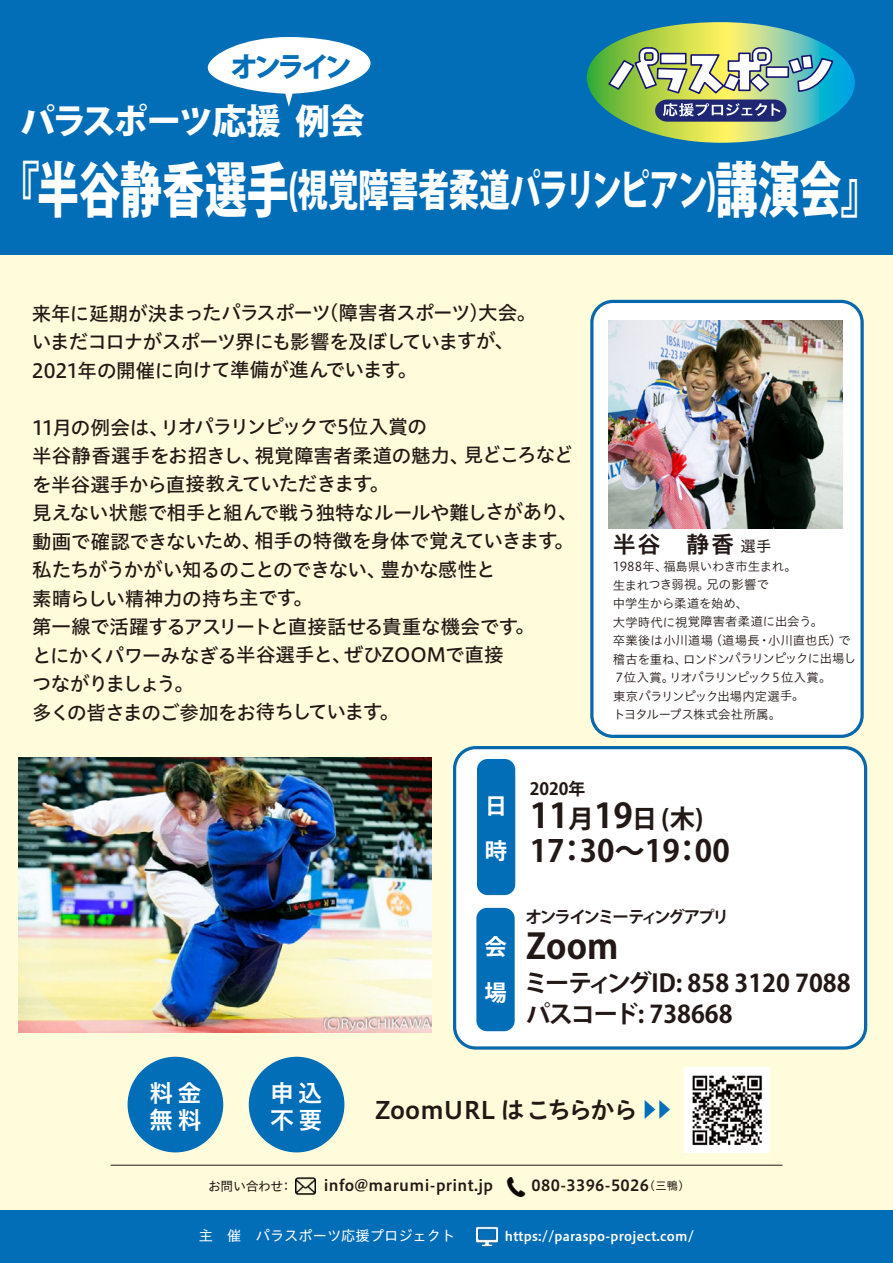
<style>
.page{position:relative;width:893px;height:1263px;background:#036eb8}
.page>*{position:absolute;margin:0;border:0;box-sizing:border-box;transform-origin:0 0}
.t1{font:800 43.5px "Koz Go Pro";letter-spacing:-.015em;color:#fff;scale:.7 1}
.t2{font:800 34.8px "Koz Go Pro";letter-spacing:-.055em;color:#fff}
.t3{font:700 34.65px "Koz Go Pr 6 N";color:#221815}
.t4{font:700 30.45px "Koz Go Pr 6 N";color:#221815}
.t5{font:800 27.6px "Koz Go Pro";letter-spacing:-.14em;color:#036eb8}
.t6{font:700 25.35px "Koz Go Pr 6 N";color:#221815}
.t7{font:700 24.3px/30.9px "Koz Go Pr 6 N";color:#221815}
.t8{font:24px "Hiragino UD Sans Std W6";color:#221815}
.t9{font:24px/27px "Hiragino UD Sans Std W6";letter-spacing:.18em;color:#fff}
.t10{font:23.1px "Hiragino UD Sans Std W6";color:#221815}
.t11{font:700 22.35px/45.8px "Koz Go Pr 6 N";color:#fff}
.t12{font:19.5px/28.5px "Hiragino UD Sans Std W5";letter-spacing:-.035em;color:#221815}
.t13{font:700 16.95px "Koz Go Pr 6 N";color:#221815}
.t14{font:700 16.5px "Koz Go Pr 6 N";letter-spacing:-.12em;color:#221815}
.t15{font:15.15px "Hiragino UD Sans Std W6";letter-spacing:.025em;color:#221815}
.t16{font:14.25px "Hiragino UD Sans Std W4";color:#fff}
.t17{font:12.75px "Hiragino UD Sans Std W6";letter-spacing:.025em;color:#fff}
.t18{font:12.75px "Hiragino UD Sans Std W4";letter-spacing:-.02em;color:#221815}
.t19{font:12.3px/18.6px "Hiragino UD Sans Std W3";letter-spacing:-.015em;color:#221815}
.s1{font-size:60px}
.s2{font-family:"Hiragino UD Sans Std W4";font-size:15.45px}
.s3{font-size:33.75px}
.s4{font-family:"Koz Go Pr 6 N";font-size:19.8px;color:#036eb8}
.s5{font-family:"Hiragino UD Sans Std W4";font-size:11.25px}
</style>
<div class="page">
<div style="left:0;top:255px;width:893px;height:955px;background:#fffcdb"></div>
<div style="left:455px;top:748px;width:411px;height:300px;background:#fff;border-radius:21px"></div>
<div style="left:453px;top:746px;width:414px;height:303px;border:3px solid #0768ac;border-radius:21px"></div>
<div style="left:592px;top:301px;width:270px;height:435px;background:#fff;border-radius:21px"></div>
<div style="left:590px;top:300px;width:274px;height:438px;border:3px solid #0768ac;border-radius:21px"></div>
<div style="left:477px;top:759px;width:38px;height:136px;background:#036eb8;border-radius:11px"></div>
<div style="left:476px;top:908px;width:39px;height:123px;background:#036eb8;border-radius:11px"></div>
<svg style="left:587px;top:22px;width:268px;height:121px"></svg>
<img style="left:608px;top:321px;width:235px;height:207px">
<img style="left:19px;top:757px;width:412px;height:275px">
<img style="left:477px;top:1226px;width:21px;height:21px">
<hr style="left:111px;top:1165px;width:671px;height:1px;background:#221815">
<img style="left:295px;top:1177px;width:21px;height:18px">
<img style="left:506px;top:1177px;width:19px;height:19px">
<svg style="left:207px;top:37px;width:164px;height:70px"></svg>
<img style="left:685px;top:1067px;width:85px;height:85px">
<div style="left:128px;top:1057px;width:95px;height:95px;background:#036eb8;border-radius:50%"></div>
<div style="left:249px;top:1057px;width:95px;height:95px;background:#036eb8;border-radius:50%"></div>
<h3 class="t5" style="left:230px;top:49px;width:123px">オンライン</h3>
<h2 class="t2" style="left:21px;top:99px;width:345px">パラスポーツ応援 例会</h2>
<h1 class="t1" style="left:-3px;top:162px;width:1266px"><span class="s1">『半谷静香選手</span>(視覚障害者柔道パラリンピアン)<span class="s1">講演会』</span></h1>
<p class="t12" style="left:32px;top:297px;width:506px">来年に延期が決まったパラスポーツ(障害者スポーツ)大会。いまだコロナがスポーツ界にも影響を及ぼしていますが、<br>2021年の開催に向けて準備が進んでいます。</p>
<p class="t12" style="left:32px;top:412px;width:547px">11月の例会は、リオパラリンピックで5位入賞の<br>半谷静香選手をお招きし、視覚障害者柔道の魅力、見どころなどを半谷選手から直接教えていただきます。<br>見えない状態で相手と組んで戦う独特なルールや難しさがあり、動画で確認できないため、相手の特徴を身体で覚えていきます。私たちがうかがい知るのことのできない、豊かな感性と<br>素晴らしい精神力の持ち主です。<br>第一線で活躍するアスリートと直接話せる貴重な機会です。<br>とにかくパワーみなぎる半谷選手と、ぜひZOOMで直接<br>つながりましょう。<br>多くの皆さまのご参加をお待ちしています。</p>
<p class="t10" style="left:613px;top:526px;width:160px">半谷　静香<span class="s2">選手</span></p>
<p class="t19" style="left:613px;top:556px;width:245px">1988年、福島県いわき市生まれ。<br>生まれつき弱視。兄の影響で<br>中学生から柔道を始め、<br>大学時代に視覚障害者柔道に出会う。<br>卒業後は小川道場（道場長・小川直也氏）で稽古を重ね、ロンドンパラリンピックに出場し<br>７位入賞。リオパラリンピック５位入賞。<br>東京パラリンピック出場内定選手。<br>トヨタループス株式会社所属。</p>
<p class="t9" style="left:149px;top:1078px;width:54px">料金無料</p>
<p class="t9" style="left:270px;top:1078px;width:54px">申込不要</p>
<p class="t11" style="left:485px;top:783px;width:23px">日時</p>
<p class="t11" style="left:484px;top:924px;width:23px">会場</p>
<p class="t13" style="left:530px;top:779px;width:57px">2020年</p>
<p class="t6" style="left:530px;top:804px;width:175px"><span class="s3">11</span>月<span class="s3">19</span>日 (木)</p>
<h3 class="t4" style="left:530px;top:834px;width:202px">17：30～19：00</h3>
<p class="t14" style="left:525px;top:908px;width:205px">オンラインミーティングアプリ</p>
<h3 class="t3" style="left:526px;top:926px;width:94px">Zoom</h3>
<p class="t7" style="left:524px;top:968px;width:329px">ミーティングID: 858 3120 7088パスコード: 738668</p>
<p class="t8" style="left:375px;top:1091px;width:298px">ZoomURL はこちらから<span class="s4">▶▶</span></p>
<p class="t18" style="left:208px;top:1177px;width:86px">お問い合わせ：</p>
<p class="t15" style="left:324px;top:1174px;width:171px">info@marumi-print.jp</p>
<p class="t15" style="left:531px;top:1174px;width:160px">080-3396-5026<span class="s5">（三鴨）</span></p>
<p class="t16" style="left:199px;top:1225px;width:258px">主　催　パラスポーツ応援プロジェクト</p>
<p class="t17" style="left:505px;top:1226px;width:190px">https://paraspo-project.com/</p>
</div>
